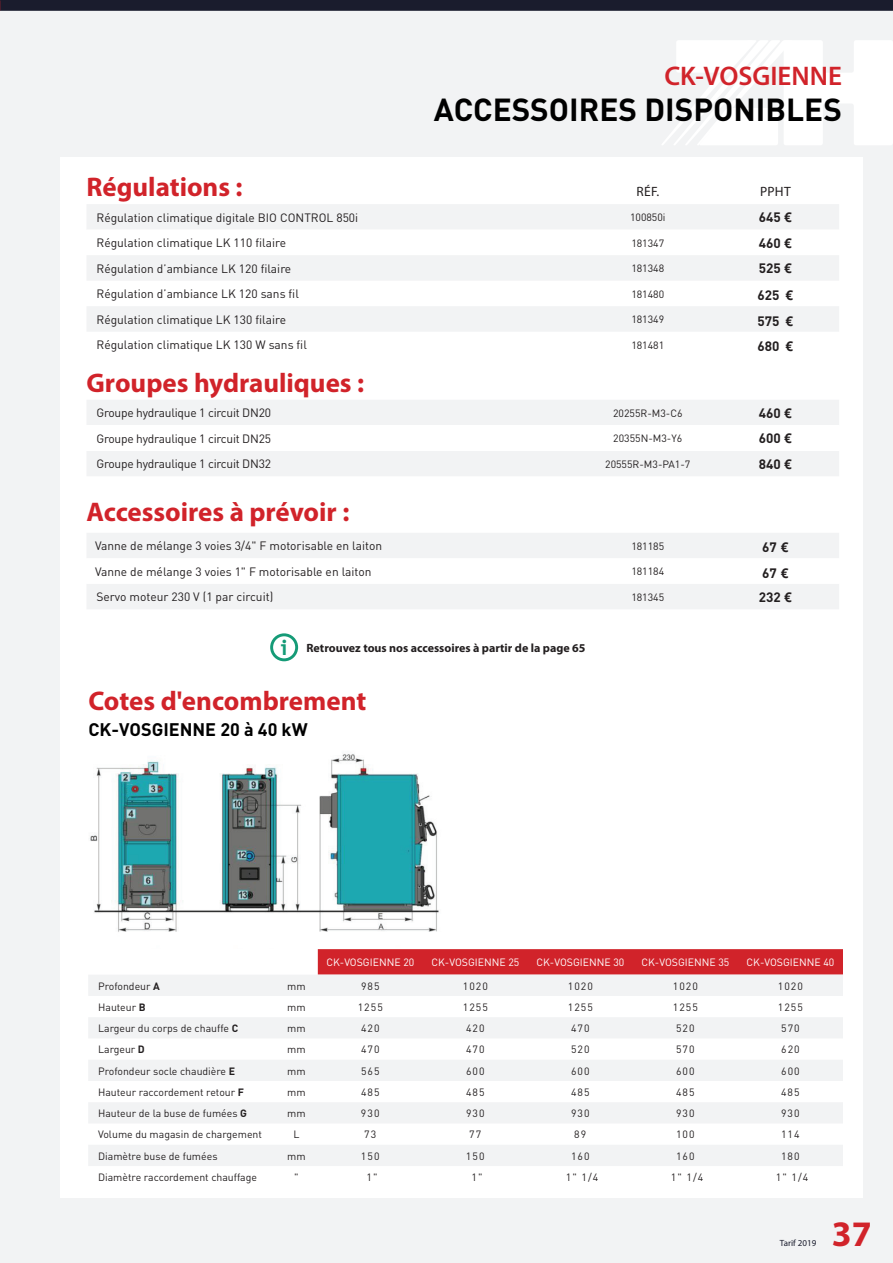
<style>
.page{position:relative;width:893px;height:1263px;background:#fff}
.page>*{position:absolute;margin:0;border:0;box-sizing:border-box;transform-origin:0 0}
.t1{font:700 36px "Myriad Pro";color:#d1232a}
.t2{font:700 31.5px "DIN";color:#000}
.t3{font:700 27px "Myriad Pro";color:#d1232a}
.t4{font:600 27px "Myriad Pro";color:#d1232a}
.t5{font:700 18px "DIN";color:#000}
.t6{font:700 13.5px "DIN";color:#231f20}
.t7{font:13.5px "Myriad Pro";letter-spacing:.02em;color:#231f20}
.t8{font:12px "DIN";color:#231f20}
.t9{font:12px "DIN";letter-spacing:-.02em;color:#231f20}
.t10{font:700 12px "Myriad Pro";color:#231f20}
.t11{font:10.5px "DIN";color:#231f20}
.t12{font:10.5px "DIN";color:#fff}
.t13{font:9px "Myriad Pro";color:#1a1c2d}
.s1{font-family:"Open Sans"}
.s2{font-family:"Officina Sans LT";font-size:21.45px;color:#159b77}
.s3{font-weight:700}
</style>
<div class="page">
<div style="left:0;top:1198px;width:893px;height:65px;background:#f2f3f4"></div>
<div style="left:863px;top:0;width:30px;height:1209px;background:#f2f3f4"></div>
<div style="left:0;top:0;width:59px;height:1209px;background:#f2f3f4"></div>
<div style="left:0;top:0;width:893px;height:157px;background:#f2f3f4"></div>
<svg style="left:0;top:0;width:893px;height:11px;background:#1d1f30"></svg>
<svg style="left:662px;top:40px;width:231px;height:105px"></svg>
<img style="left:90px;top:754px;width:349px;height:178px">
<div style="left:87px;top:204px;width:752px;height:25px;background:#f2f3f4"></div>
<svg style="left:87px;top:255px;width:752px;height:76px;fill:#f2f3f4"></svg>
<div style="left:87px;top:533px;width:752px;height:76px;background:#f2f3f4"></div>
<svg style="left:87px;top:558px;width:752px;height:26px"></svg>
<div style="left:87px;top:400px;width:752px;height:76px;background:#f2f3f4"></div>
<div style="left:86px;top:425px;width:498px;height:26px;background:#fff"></div>
<div style="left:584px;top:425px;width:128px;height:26px;background:#fff"></div>
<div style="left:712px;top:425px;width:127px;height:26px;background:#fff"></div>
<svg style="left:318px;top:949px;width:525px;height:26px;background:#d2282f"></svg>
<svg style="left:88px;top:975px;width:755px;height:191px;fill:#f2f3f4"></svg>
<div style="left:270px;top:633px;width:28px;height:28px;border:3px solid #159b77;border-radius:50%"></div>
<h3 class="t3" style="left:86px;top:169px;width:158px">Régulations :</h3>
<h3 class="t4" style="left:664px;top:59px;width:179px">CK-VOSGIENNE</h3>
<h2 class="t2" style="left:434px;top:89px;width:409px">ACCESSOIRES DISPONIBLES</h2>
<p class="t7" style="left:636px;top:184px;width:24px">RÉF.</p>
<p class="t7" style="left:760px;top:184px;width:32px">PPHT</p>
<p class="t8" style="left:96px;top:210px;width:263px">Régulation climatique digitale BIO CONTROL 850i</p>
<p class="t11" style="left:630px;top:211px;width:37px">100850i</p>
<p class="t6" style="left:759px;top:209px;width:34px">645 <span class="s1">€</span></p>
<p class="t8" style="left:96px;top:235px;width:191px">Régulation climatique LK 110 filaire</p>
<p class="t11" style="left:631px;top:236px;width:34px">181347</p>
<p class="t6" style="left:759px;top:234px;width:34px">460 <span class="s1">€</span></p>
<p class="t8" style="left:96px;top:261px;width:196px">Régulation d’ambiance LK 120 filaire</p>
<p class="t11" style="left:631px;top:262px;width:34px">181348</p>
<p class="t6" style="left:759px;top:260px;width:34px">525 <span class="s1">€</span></p>
<p class="t8" style="left:96px;top:286px;width:204px">Régulation d’ambiance LK 120 sans fil</p>
<p class="t11" style="left:631px;top:287px;width:34px">181480</p>
<p class="t6" style="left:758px;top:286px;width:37px">625 <span class="s1">€</span></p>
<p class="t8" style="left:96px;top:312px;width:191px">Régulation climatique LK 130 filaire</p>
<p class="t11" style="left:631px;top:313px;width:34px">181349</p>
<p class="t6" style="left:758px;top:312px;width:37px">575 <span class="s1">€</span></p>
<p class="t8" style="left:96px;top:337px;width:212px">Régulation climatique LK 130 W sans fil</p>
<p class="t11" style="left:631px;top:338px;width:34px">181481</p>
<p class="t6" style="left:758px;top:337px;width:37px">680 <span class="s1">€</span></p>
<h3 class="t3" style="left:86px;top:365px;width:279px">Groupes hydrauliques :</h3>
<p class="t9" style="left:96px;top:406px;width:176px">Groupe hydraulique 1 circuit DN20</p>
<p class="t11" style="left:613px;top:406px;width:71px">20255R-M3-C6</p>
<p class="t6" style="left:759px;top:404px;width:34px">460 <span class="s1">€</span></p>
<p class="t9" style="left:96px;top:431px;width:176px">Groupe hydraulique 1 circuit DN25</p>
<p class="t11" style="left:613px;top:432px;width:70px">20355N-M3-Y6</p>
<p class="t6" style="left:759px;top:430px;width:34px">600 <span class="s1">€</span></p>
<p class="t9" style="left:96px;top:457px;width:176px">Groupe hydraulique 1 circuit DN32</p>
<p class="t11" style="left:605px;top:457px;width:87px">20555R-M3-PA1-7</p>
<p class="t6" style="left:759px;top:455px;width:34px">840 <span class="s1">€</span></p>
<h3 class="t3" style="left:86px;top:494px;width:264px">Accessoires à prévoir :</h3>
<p class="t8" style="left:95px;top:539px;width:289px">Vanne de mélange 3 voies 3/4" F motorisable en laiton</p>
<p class="t11" style="left:631px;top:539px;width:34px">181185</p>
<p class="t6" style="left:762px;top:538px;width:28px">67 <span class="s1">€</span></p>
<p class="t8" style="left:95px;top:564px;width:278px">Vanne de mélange 3 voies 1" F motorisable en laiton</p>
<p class="t11" style="left:631px;top:565px;width:34px">181184</p>
<p class="t6" style="left:762px;top:564px;width:28px">67 <span class="s1">€</span></p>
<p class="t8" style="left:96px;top:590px;width:178px">Servo moteur 230 V (1 par circuit)</p>
<p class="t11" style="left:631px;top:590px;width:34px">181345</p>
<p class="t6" style="left:759px;top:588px;width:34px">232 <span class="s1">€</span></p>
<p class="t10" style="left:281px;top:640px;width:306px"><span class="s2">i</span> Retrouvez tous nos accessoires à partir de la page 65</p>
<h3 class="t3" style="left:88px;top:683px;width:279px">Cotes d'encombrement</h3>
<h3 class="t5" style="left:88px;top:718px;width:221px">CK-VOSGIENNE 20 à 40 kW</h3>
<p class="t12" style="left:326px;top:956px;width:89px">CK-VOSGIENNE 20</p>
<p class="t12" style="left:431px;top:956px;width:89px">CK-VOSGIENNE 25</p>
<p class="t12" style="left:536px;top:956px;width:89px">CK-VOSGIENNE 30</p>
<p class="t12" style="left:641px;top:956px;width:89px">CK-VOSGIENNE 35</p>
<p class="t12" style="left:746px;top:956px;width:89px">CK-VOSGIENNE 40</p>
<p class="t11" style="left:98px;top:979px;width:63px">Profondeur <span class="s3">A</span></p>
<p class="t11" style="left:287px;top:979px;width:20px">mm</p>
<p class="t11" style="left:361px;top:979px;width:20px">985</p>
<p class="t11" style="left:463px;top:979px;width:27px">1020</p>
<p class="t11" style="left:568px;top:979px;width:27px">1020</p>
<p class="t11" style="left:673px;top:979px;width:27px">1020</p>
<p class="t11" style="left:778px;top:979px;width:27px">1020</p>
<p class="t11" style="left:98px;top:1000px;width:49px">Hauteur <span class="s3">B</span></p>
<p class="t11" style="left:287px;top:1000px;width:20px">mm</p>
<p class="t11" style="left:358px;top:1000px;width:27px">1255</p>
<p class="t11" style="left:463px;top:1000px;width:27px">1255</p>
<p class="t11" style="left:568px;top:1000px;width:27px">1255</p>
<p class="t11" style="left:673px;top:1000px;width:27px">1255</p>
<p class="t11" style="left:778px;top:1000px;width:27px">1255</p>
<p class="t11" style="left:98px;top:1022px;width:142px">Largeur du corps de chauffe <span class="s3">C</span></p>
<p class="t11" style="left:287px;top:1022px;width:20px">mm</p>
<p class="t11" style="left:361px;top:1022px;width:20px">420</p>
<p class="t11" style="left:466px;top:1022px;width:20px">420</p>
<p class="t11" style="left:571px;top:1022px;width:20px">470</p>
<p class="t11" style="left:676px;top:1022px;width:20px">520</p>
<p class="t11" style="left:781px;top:1022px;width:20px">570</p>
<p class="t11" style="left:98px;top:1043px;width:48px">Largeur <span class="s3">D</span></p>
<p class="t11" style="left:287px;top:1043px;width:20px">mm</p>
<p class="t11" style="left:361px;top:1043px;width:20px">470</p>
<p class="t11" style="left:466px;top:1043px;width:20px">470</p>
<p class="t11" style="left:571px;top:1043px;width:20px">520</p>
<p class="t11" style="left:676px;top:1043px;width:20px">570</p>
<p class="t11" style="left:781px;top:1043px;width:20px">620</p>
<p class="t11" style="left:98px;top:1064px;width:138px">Profondeur socle chaudière <span class="s3">E</span></p>
<p class="t11" style="left:287px;top:1064px;width:20px">mm</p>
<p class="t11" style="left:361px;top:1064px;width:20px">565</p>
<p class="t11" style="left:466px;top:1064px;width:20px">600</p>
<p class="t11" style="left:571px;top:1064px;width:20px">600</p>
<p class="t11" style="left:676px;top:1064px;width:20px">600</p>
<p class="t11" style="left:781px;top:1064px;width:20px">600</p>
<p class="t11" style="left:98px;top:1085px;width:147px">Hauteur raccordement retour <span class="s3">F</span></p>
<p class="t11" style="left:287px;top:1085px;width:20px">mm</p>
<p class="t11" style="left:361px;top:1085px;width:20px">485</p>
<p class="t11" style="left:466px;top:1085px;width:20px">485</p>
<p class="t11" style="left:571px;top:1085px;width:20px">485</p>
<p class="t11" style="left:676px;top:1085px;width:20px">485</p>
<p class="t11" style="left:781px;top:1085px;width:20px">485</p>
<p class="t11" style="left:98px;top:1107px;width:150px">Hauteur de la buse de fumées <span class="s3">G</span></p>
<p class="t11" style="left:287px;top:1107px;width:20px">mm</p>
<p class="t11" style="left:361px;top:1107px;width:20px">930</p>
<p class="t11" style="left:466px;top:1107px;width:20px">930</p>
<p class="t11" style="left:571px;top:1107px;width:20px">930</p>
<p class="t11" style="left:676px;top:1107px;width:20px">930</p>
<p class="t11" style="left:781px;top:1107px;width:20px">930</p>
<p class="t11" style="left:98px;top:1128px;width:165px">Volume du magasin de chargement</p>
<p class="t11" style="left:293px;top:1128px;width:8px">L</p>
<p class="t11" style="left:364px;top:1128px;width:14px">73</p>
<p class="t11" style="left:469px;top:1128px;width:14px">77</p>
<p class="t11" style="left:574px;top:1128px;width:14px">89</p>
<p class="t11" style="left:676px;top:1128px;width:20px">100</p>
<p class="t11" style="left:781px;top:1128px;width:20px">114</p>
<p class="t11" style="left:98px;top:1149px;width:121px">Diamètre buse de fumées</p>
<p class="t11" style="left:287px;top:1149px;width:20px">mm</p>
<p class="t11" style="left:361px;top:1149px;width:20px">150</p>
<p class="t11" style="left:466px;top:1149px;width:20px">150</p>
<p class="t11" style="left:571px;top:1149px;width:20px">160</p>
<p class="t11" style="left:676px;top:1149px;width:20px">160</p>
<p class="t11" style="left:781px;top:1149px;width:20px">180</p>
<p class="t11" style="left:98px;top:1170px;width:160px">Diamètre raccordement chauffage</p>
<p class="t11" style="left:294px;top:1170px;width:6px">"</p>
<p class="t11" style="left:367px;top:1170px;width:12px">1"</p>
<p class="t11" style="left:472px;top:1170px;width:12px">1"</p>
<p class="t11" style="left:566px;top:1170px;width:34px">1" 1/4</p>
<p class="t11" style="left:671px;top:1170px;width:34px">1" 1/4</p>
<p class="t11" style="left:776px;top:1170px;width:34px">1" 1/4</p>
<p class="t13" style="left:780px;top:1237px;width:38px">Tarif 2019</p>
<h1 class="t1" style="left:832px;top:1210px;width:41px">37</h1>
</div>
